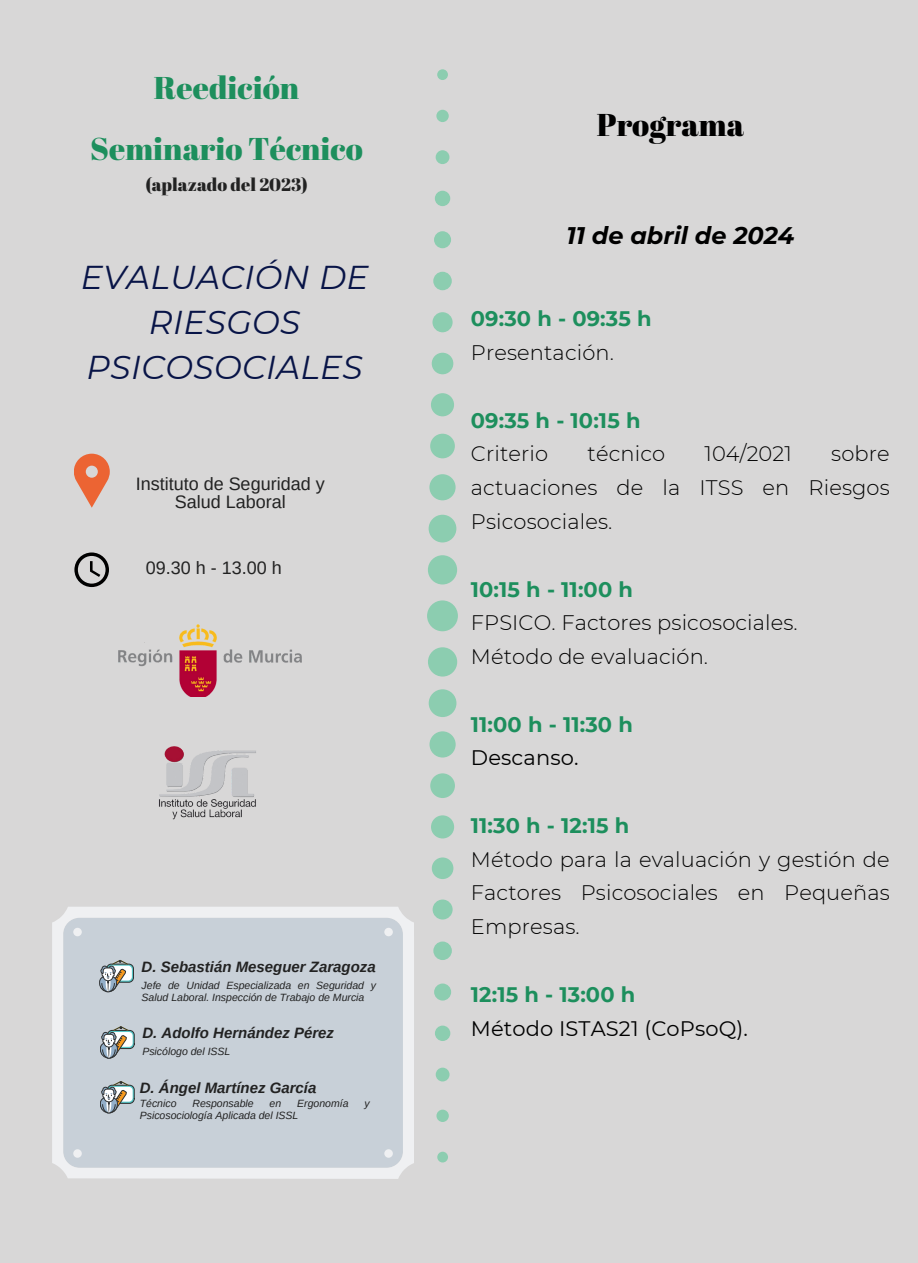
<style>
.page{position:relative;width:918px;height:1263px;background:#fff}
.page>*{position:absolute;margin:0;border:0;box-sizing:border-box;transform-origin:0 0}
.t1{font:italic 33px/45px "Montserrat";letter-spacing:.01em;color:#081447;text-align:center}
.t2{font:31.5px "Abril Fatface";color:#1d8f5d}
.t3{font:31.5px "Abril Fatface";color:#000}
.t4{font:italic 700 24px "Montserrat";color:#000}
.t5{font:300 21px/33.8px "Montserrat";letter-spacing:.005em;color:#000}
.t6{font:700 21px/33.8px "Montserrat";letter-spacing:.005em;color:#1d8f5d}
.t7{font:21px/33.8px "Montserrat";letter-spacing:.005em;color:#000}
.t8{font:18px/18px "Arimo";color:#222;text-align:center}
.t9{font:18px "Abril Fatface";color:#222}
.t10{font:italic 700 15px "Arimo";color:#222}
.t11{font:italic 10.5px/11.2px "Arimo";color:#222}
.s1{font-weight:300;color:#000}
.s2{font-weight:700;color:#1d8f5d}
.s3{font-weight:400;color:#000}
</style>
<div class="page">
<div style="left:0;top:0;width:918px;height:1262px;background:#d8d7d7"></div>
<svg style="left:427px;top:69px;width:31px;height:1093px"></svg>
<svg style="left:52px;top:907px;width:362px;height:271px;fill:#c8d0d8"></svg>
<img style="left:159px;top:746px;width:97px;height:74px">
<img style="left:119px;top:624px;width:182px;height:72px">
<svg style="left:74px;top:453px;width:36px;height:54px"></svg>
<svg style="left:74px;top:552px;width:35px;height:35px"></svg>
<div style="left:106px;top:963px;width:28px;height:19px;border:1px solid #2f3132;border-radius:5px"></div>
<div style="left:108px;top:965px;width:24px;height:15px;background:#fff;border-radius:4px"></div>
<svg style="left:99px;top:952px;width:29px;height:40px"></svg>
<div style="left:107px;top:1029px;width:28px;height:19px;border:1px solid #2f3132;border-radius:5px"></div>
<div style="left:109px;top:1031px;width:24px;height:15px;background:#fff;border-radius:4px"></div>
<svg style="left:100px;top:1018px;width:29px;height:41px"></svg>
<div style="left:107px;top:1084px;width:28px;height:19px;border:1px solid #2f3132;border-radius:5px"></div>
<div style="left:109px;top:1086px;width:24px;height:15px;background:#fff;border-radius:4px"></div>
<svg style="left:100px;top:1073px;width:29px;height:40px"></svg>
<p class="t2" style="left:154px;top:65px;width:147px">Reedición</p>
<h3 class="t2" style="left:90px;top:127px;width:274px">Seminario Técnico</h3>
<h3 class="t9" style="left:145px;top:172px;width:164px">(aplazado del 2023)</h3>
<p class="t1" style="left:81px;top:255px;width:289px">EVALUACIÓN DE<br>RIESGOS<br>PSICOSOCIALES</p>
<p class="t8" style="left:136px;top:475px;width:190px">Instituto de Seguridad y<br>Salud Laboral</p>
<p class="t8" style="left:146px;top:559px;width:137px">09.30 h - 13.00 h</p>
<h6 class="t10" style="left:142px;top:957px;width:236px">D. Sebastián Meseguer Zaragoza</h6>
<p class="t11" style="left:142px;top:979px;width:236px">Jefe de Unidad Especializada en Seguridad y<br>Salud Laboral. Inspección de Trabajo de Murcia</p>
<p class="t10" style="left:142px;top:1023px;width:193px">D. Adolfo Hernández Pérez</p>
<p class="t11" style="left:142px;top:1045px;width:90px">Psicólogo del ISSL</p>
<h2 class="t10" style="left:140px;top:1079px;width:178px">D. Ángel Martínez García</h2>
<h5 class="t11" style="left:140px;top:1097px;width:38px">Técnico</h5>
<h5 class="t11" style="left:192px;top:1097px;width:63px">Responsable</h5>
<h5 class="t11" style="left:270px;top:1097px;width:13px">en</h5>
<h5 class="t11" style="left:297px;top:1097px;width:53px">Ergonomía</h5>
<h5 class="t11" style="left:365px;top:1097px;width:7px">y</h5>
<h5 class="t11" style="left:140px;top:1109px;width:160px">Psicosociología Aplicada del ISSL</h5>
<h5 class="t3" style="left:597px;top:103px;width:149px">Programa</h5>
<h5 class="t4" style="left:566px;top:220px;width:230px">11 de abril de 2024</h5>
<h6 class="t6" style="left:471px;top:302px;width:182px">09:30 h - 09:35 h<br><span class="s1">Presentación.</span></h6>
<p class="t6" style="left:471px;top:403px;width:171px">09:35 h - 10:15 h<br><span class="s1">Criterio</span></p>
<p class="t5" style="left:588px;top:437px;width:79px">técnico</p>
<p class="t5" style="left:705px;top:437px;width:89px">104/2021</p>
<p class="t5" style="left:471px;top:437px;width:420px;text-align:justify;text-indent:360px">sobre actuaciones de la ITSS en Riesgos Psicosociales.</p>
<p class="t5" style="left:471px;top:572px;width:328px"><span class="s2">10:15 h - 11:00 h<br></span>FPSICO. Factores psicosociales.<br>Método de evaluación.</p>
<h6 class="t6" style="left:471px;top:707px;width:163px">11:00 h - 11:30 h<br><span class="s3">Descanso.</span></h6>
<p class="t5" style="left:471px;top:808px;width:420px"><span class="s2">11:30 h - 12:15 h<br></span>Método para la evaluación y gestión de<br>Factores Psicosociales en Pequeñas<br>Empresas.</p>
<h2 class="t7" style="left:471px;top:977px;width:279px"><span class="s2">12:15 h - 13:00 h<br></span>Método ISTAS21 (CoPsoQ).</h2>
</div>
